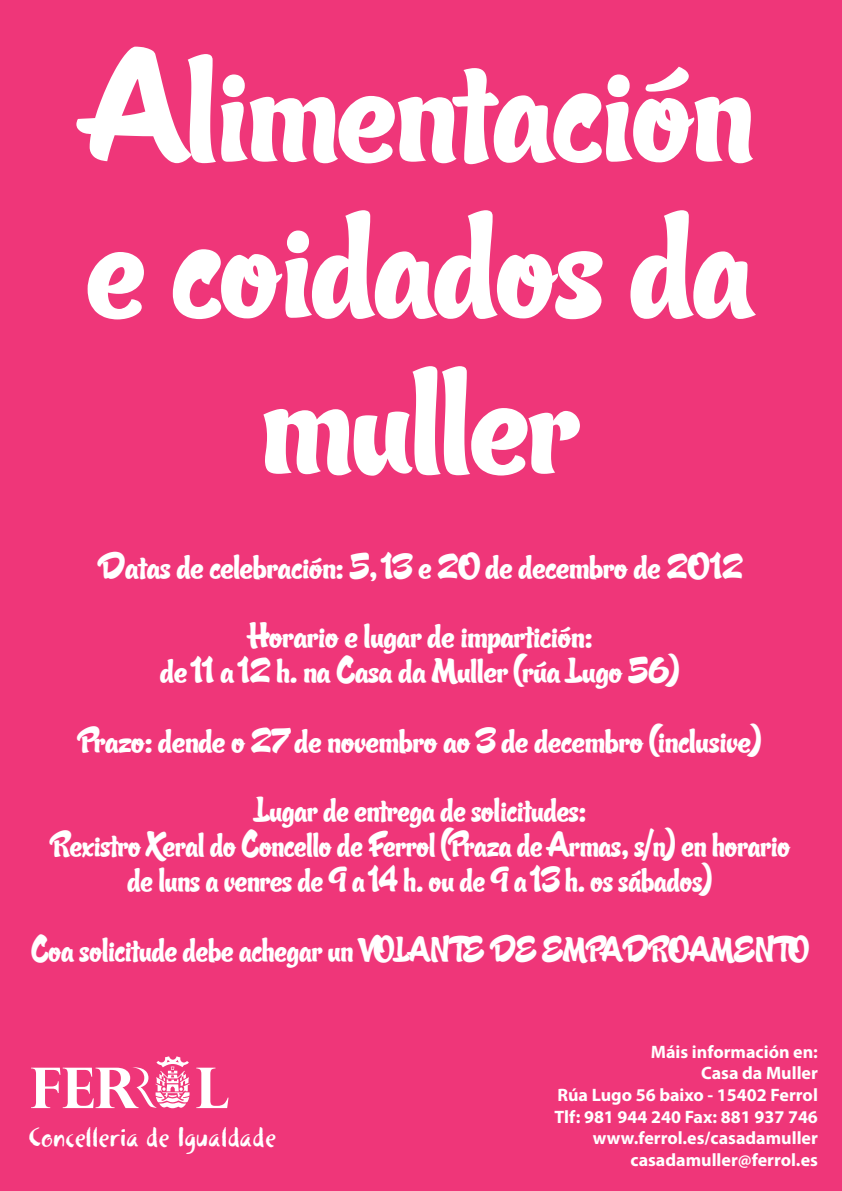
<style>
.page{position:relative;width:842px;height:1191px;background:#ef3679}
.page>*{position:absolute;margin:0;border:0;box-sizing:border-box;transform-origin:0 0}
.t1{font:130px/156px "Candy Script";color:#fff;text-align:center;scale:1.06 1}
.t2{font:29px/34.8px "Candy Script";color:#fff;text-align:center}
.t3{font:29px/34.8px "Candy Script";color:#fff;text-align:center;scale:1.06 1}
.t4{font:27px "Khaki Std 1";color:#fff}
.t5{font:700 18px/21.6px "Myriad Pro";color:#fff;text-align:right}
</style>
<div class="page">
<svg style="left:196px;top:1067px;width:32px;height:41px"></svg>
<svg style="left:31px;top:1056px;width:159px;height:52px"></svg>
<h1 class="t1" style="left:88px;top:36px;width:630px">Alimentación e coidados da muller</h1>
<p class="t3" style="left:98px;top:550px;width:610px">Datas de celebración: 5, 13 e 20 de decembro de 20 12</p>
<p class="t3" style="left:161px;top:620px;width:492px">Horario e lugar de impartición:<br>de 11 a 12 h. na Casa da Muller (rúa Lugo 56)</p>
<p class="t3" style="left:79px;top:724px;width:646px">Prazo: dende o 27 de novembro ao 3 de decembro (inclusive)</p>
<p class="t2" style="left:51px;top:794px;width:741px">Lugar de entrega de solicitudes:<br>Rexistro Xeral do Concello de Ferrol (Praza de Armas, s/n) en horario de luns a venres de 9 a 14 h. ou de 9 a 13 h. os sábados)</p>
<p class="t2" style="left:31px;top:933px;width:780px">Coa solicitude debe achegar un VOLANTE DE EMPADROAMENTO</p>
<p class="t4" style="left:28px;top:1120px;width:250px">Concelleria de Igualdade</p>
<p class="t5" style="left:554px;top:1040px;width:265px">Máis información en:<br>Casa da Muller<br>Rúa Lugo 56 baixo - 15402 Ferrol<br>Tlf: 981 944 240 Fax: 881 937 746 www.ferrol.es/casadamuller casadamuller@ferrol.es</p>
</div>
